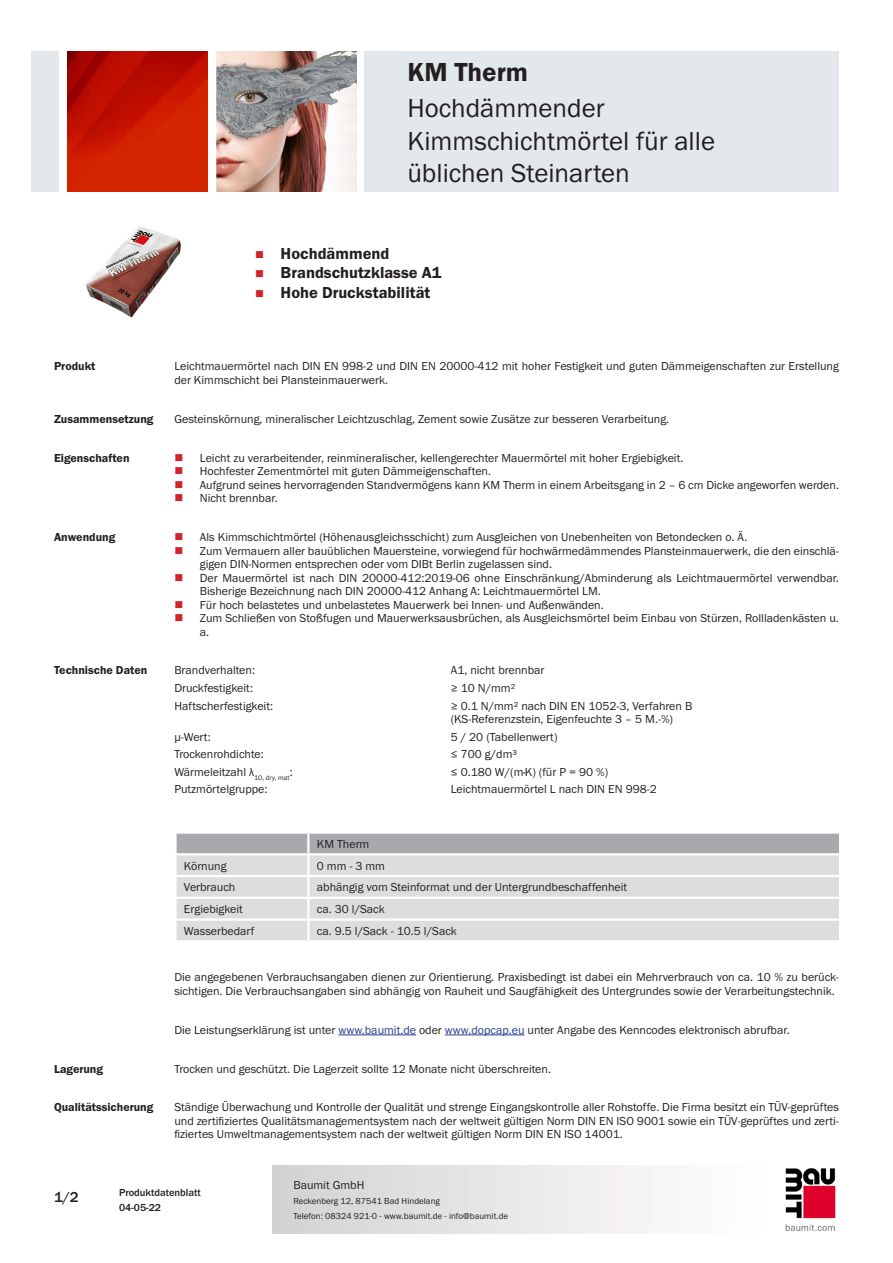
<style>
.page{position:relative;width:893px;height:1263px;background:#fff}
.page>*{position:absolute;margin:0;border:0;box-sizing:border-box;transform-origin:0 0}
.PDS_Produktname_Land{font:27px/32.4px "BM Franklin Gothic URW Boo";color:#231f20}
.PDS_Produktname{font:27px "BM Franklin Gothic URW Dem";color:#231f20}
.t1{font:16.5px "BM Franklin Gothic URW Dem";color:#231f20}
.t2{font:500 15px "BM Franklin Gothic URW";color:#231f20}
.PDS_Standard{font:12px/13.5px "BM Franklin Gothic URW Boo";color:#231f20}
.PDS_Standard_linksbü{font:12px/13.5px "BM Franklin Gothic URW Boo";color:#231f20}
.PDS_Header{font:12px "BM Franklin Gothic URW Dem";color:#231f20}
.t3{font:500 10.5px/15px "BM Franklin Gothic URW";color:#231f20}
.t4{font:9px/15px "BM Franklin Gothic URW Boo";color:#231f20}
.s1{color:#253f8e}
</style>
<div class="page">
<img style="left:785px;top:1168px;width:51px;height:63px">
<div style="left:32px;top:51px;width:27px;height:140px;background:#e2e8eb"></div>
<img style="left:68px;top:52px;width:140px;height:139px">
<img style="left:216px;top:51px;width:141px;height:140px">
<div style="left:365px;top:51px;width:474px;height:140px;background:#e2e8eb"></div>
<img style="left:85px;top:227px;width:96px;height:91px">
<div style="left:177px;top:855px;width:662px;height:85px;background:#dcdddf"></div>
<div style="left:175px;top:833px;width:665px;height:20px;background:#a8a9ad"></div>
<hr style="left:307px;top:855px;width:2px;height:20px;background:#fff">
<hr style="left:174px;top:875px;width:134px;height:2px;background:#fff">
<hr style="left:308px;top:875px;width:533px;height:2px;background:#fff">
<hr style="left:307px;top:877px;width:2px;height:20px;background:#fff">
<hr style="left:174px;top:897px;width:134px;height:2px;background:#fff">
<hr style="left:308px;top:897px;width:533px;height:2px;background:#fff">
<hr style="left:174px;top:918px;width:134px;height:3px;background:#fff">
<hr style="left:308px;top:918px;width:533px;height:3px;background:#fff">
<svg style="left:307px;top:899px;width:2px;height:41px"></svg>
<hr style="left:338px;top:1034px;width:78px;height:1px;background:#253f8e">
<hr style="left:445px;top:1034px;width:80px;height:1px;background:#253f8e">
<p class="PDS_Produktname" style="left:407px;top:55px;width:122px">KM Therm</p>
<p class="PDS_Produktname_Land" style="left:407px;top:92px;width:309px">Hochdämmender<br>Kimmschichtmörtel für alle üblichen Steinarten</p>
<p class="t1" style="left:281px;top:243px;width:110px">Hochdämmend</p>
<p class="t1" style="left:281px;top:263px;width:162px">Brandschutzklasse A1</p>
<p class="t1" style="left:281px;top:282px;width:151px">Hohe Druckstabilität</p>
<p class="PDS_Header" style="left:54px;top:359px;width:43px">Produkt</p>
<p class="PDS_Standard" style="left:174px;top:360px;width:666px">Leichtmauermörtel nach DIN EN 998-2 und DIN EN 20000-412 mit hoher Festigkeit und guten Dämmeigenschaften zur Erstellung der Kimmschicht bei Plansteinmauerwerk.</p>
<p class="PDS_Header" style="left:54px;top:411px;width:101px">Zusammensetzung</p>
<p class="PDS_Standard" style="left:174px;top:412px;width:496px">Gesteinskörnung, mineralischer Leichtzuschlag, Zement sowie Zusätze zur besseren Verarbeitung.</p>
<p class="PDS_Header" style="left:54px;top:450px;width:77px">Eigenschaften</p>
<p class="PDS_Standard" style="left:200px;top:451px;width:485px">Leicht zu verarbeitender, reinmineralischer, kellengerechter Mauermörtel mit hoher Ergiebigkeit.</p>
<p class="PDS_Standard" style="left:200px;top:465px;width:293px">Hochfester Zementmörtel mit guten Dämmeigenschaften.</p>
<p class="PDS_Standard" style="left:200px;top:478px;width:641px">Aufgrund seines hervorragenden Standvermögens kann KM Therm in einem Arbeitsgang in 2 – 6 cm Dicke angeworfen werden.</p>
<p class="PDS_Standard" style="left:200px;top:492px;width:79px">Nicht brennbar.</p>
<p class="PDS_Header" style="left:54px;top:530px;width:63px">Anwendung</p>
<p class="PDS_Standard" style="left:200px;top:530px;width:549px">Als Kimmschichtmörtel (Höhenausgleichsschicht) zum Ausgleichen von Unebenheiten von Betondecken o. Ä.</p>
<p class="PDS_Standard" style="left:200px;top:544px;width:641px">Zum Vermauern aller bauüblichen Mauersteine, vorwiegend für hochwärmedämmendes Plansteinmauerwerk, die den einschlä&shy;gigen DIN-Normen entsprechen oder vom DIBt Berlin zugelassen sind.</p>
<p class="PDS_Standard" style="left:200px;top:571px;width:641px">Der Mauermörtel ist nach DIN 20000-412:2019-06 ohne Einschränkung/Abminderung als Leichtmauermörtel verwendbar.<br>Bisherige Bezeichnung nach DIN 20000-412 Anhang A: Leichtmauermörtel LM.</p>
<p class="PDS_Standard" style="left:200px;top:598px;width:405px">Für hoch belastetes und unbelastetes Mauerwerk bei Innen- und Außenwänden.</p>
<p class="PDS_Standard" style="left:200px;top:611px;width:641px">Zum Schließen von Stoßfugen und Mauerwerksausbrüchen, als Ausgleichsmörtel beim Einbau von Stürzen, Rollladenkästen u. a.</p>
<p class="PDS_Header" style="left:54px;top:663px;width:95px">Technische Daten</p>
<p class="PDS_Standard_linksbü" style="left:174px;top:664px;width:82px">Brandverhalten:</p>
<p class="PDS_Standard_linksbü" style="left:451px;top:664px;width:95px">A1, nicht brennbar</p>
<p class="PDS_Standard_linksbü" style="left:174px;top:681px;width:80px">Druckfestigkeit:</p>
<p class="PDS_Standard_linksbü" style="left:451px;top:681px;width:66px">≥ 10 N/mm²</p>
<p class="PDS_Standard_linksbü" style="left:174px;top:699px;width:100px">Haftscherfestigkeit:</p>
<p class="PDS_Standard_linksbü" style="left:451px;top:699px;width:243px">≥ 0.1 N/mm² nach DIN EN 1052-3, Verfahren B (KS-Referenzstein, Eigenfeuchte 3 – 5 M.-%)</p>
<p class="PDS_Standard_linksbü" style="left:174px;top:730px;width:38px">μ-Wert:</p>
<p class="PDS_Standard_linksbü" style="left:451px;top:730px;width:108px">5 / 20 (Tabellenwert)</p>
<p class="PDS_Standard_linksbü" style="left:174px;top:747px;width:91px">Trockenrohdichte:</p>
<p class="PDS_Standard_linksbü" style="left:451px;top:747px;width:68px">≤ 700 g/dm³</p>
<p class="PDS_Standard_linksbü" style="left:174px;top:765px;width:120px">Wärmeleitzahl λ<sub>10,</sub> <sub>dry,</sub> <sub>mat</sub>:</p>
<p class="PDS_Standard_linksbü" style="left:451px;top:765px;width:159px">≤ 0.180 W/(m·K) (für P = 90 %)</p>
<p class="PDS_Standard_linksbü" style="left:174px;top:782px;width:95px">Putzmörtelgruppe:</p>
<p class="PDS_Standard_linksbü" style="left:451px;top:782px;width:208px">Leichtmauermörtel L nach DIN EN 998-2</p>
<p class="PDS_Standard_linksbü" style="left:317px;top:837px;width:54px">KM Therm</p>
<p class="PDS_Standard_linksbü" style="left:184px;top:859px;width:44px">Körnung</p>
<p class="PDS_Standard_linksbü" style="left:317px;top:859px;width:70px">0 mm - 3 mm</p>
<p class="PDS_Standard_linksbü" style="left:184px;top:881px;width:53px">Verbrauch</p>
<p class="PDS_Standard_linksbü" style="left:317px;top:881px;width:312px">abhängig vom Steinformat und der Untergrundbeschaffenheit</p>
<p class="PDS_Standard_linksbü" style="left:184px;top:903px;width:60px">Ergiebigkeit</p>
<p class="PDS_Standard_linksbü" style="left:317px;top:903px;width:69px">ca. 30 l/Sack</p>
<p class="PDS_Standard_linksbü" style="left:184px;top:924px;width:72px">Wasserbedarf</p>
<p class="PDS_Standard_linksbü" style="left:317px;top:924px;width:141px">ca. 9.5 l/Sack - 10.5 l/Sack</p>
<p class="PDS_Standard" style="left:174px;top:971px;width:666px">Die angegebenen Verbrauchsangaben dienen zur Orientierung. Praxisbedingt ist dabei ein Mehrverbrauch von ca. 10 % zu berück&shy;sichtigen. Die Verbrauchsangaben sind abhängig von Rauheit und Saugfähigkeit des Untergrundes sowie der Verarbeitungstechnik.</p>
<p class="PDS_Standard" style="left:174px;top:1023px;width:617px">Die Leistungserklärung ist unter <span class="s1">www.baumit.de</span> oder <span class="s1">www.dopcap.eu</span> unter Angabe des Kenncodes elektronisch abrufbar.</p>
<p class="PDS_Header" style="left:54px;top:1061px;width:51px">Lagerung</p>
<p class="PDS_Standard" style="left:174px;top:1062px;width:378px">Trocken und geschützt. Die Lagerzeit sollte 12 Monate nicht überschreiten.</p>
<p class="PDS_Header" style="left:54px;top:1100px;width:101px">Qualitätssicherung</p>
<p class="PDS_Standard" style="left:174px;top:1101px;width:666px;text-align:justify">Ständige Überwachung und Kontrolle der Qualität und strenge Eingangskontrolle aller Rohstoffe. Die Firma besitzt ein TÜV-geprüftes und zertifiziertes Qualitätsmanagementsystem nach der weltweit gültigen Norm DIN EN ISO 9001 sowie ein TÜV-geprüftes und zerti&shy;fiziertes Umweltmanagementsystem nach der weltweit gültigen Norm DIN EN ISO 14001.</p>
<p class="t2" style="left:54px;top:1188px;width:26px">1/2</p>
<p class="t3" style="left:119px;top:1185px;width:83px">Produktdatenblatt<br>04-05-22</p>
<p class="PDS_Standard" style="left:293px;top:1178px;width:73px">Baumit GmbH</p>
<p class="t4" style="left:293px;top:1193px;width:216px">Reckenberg 12, 87541 Bad Hindelang<br>Telefon: 08324 921-0 - www.baumit.de - info@baumit.de</p>
</div>
